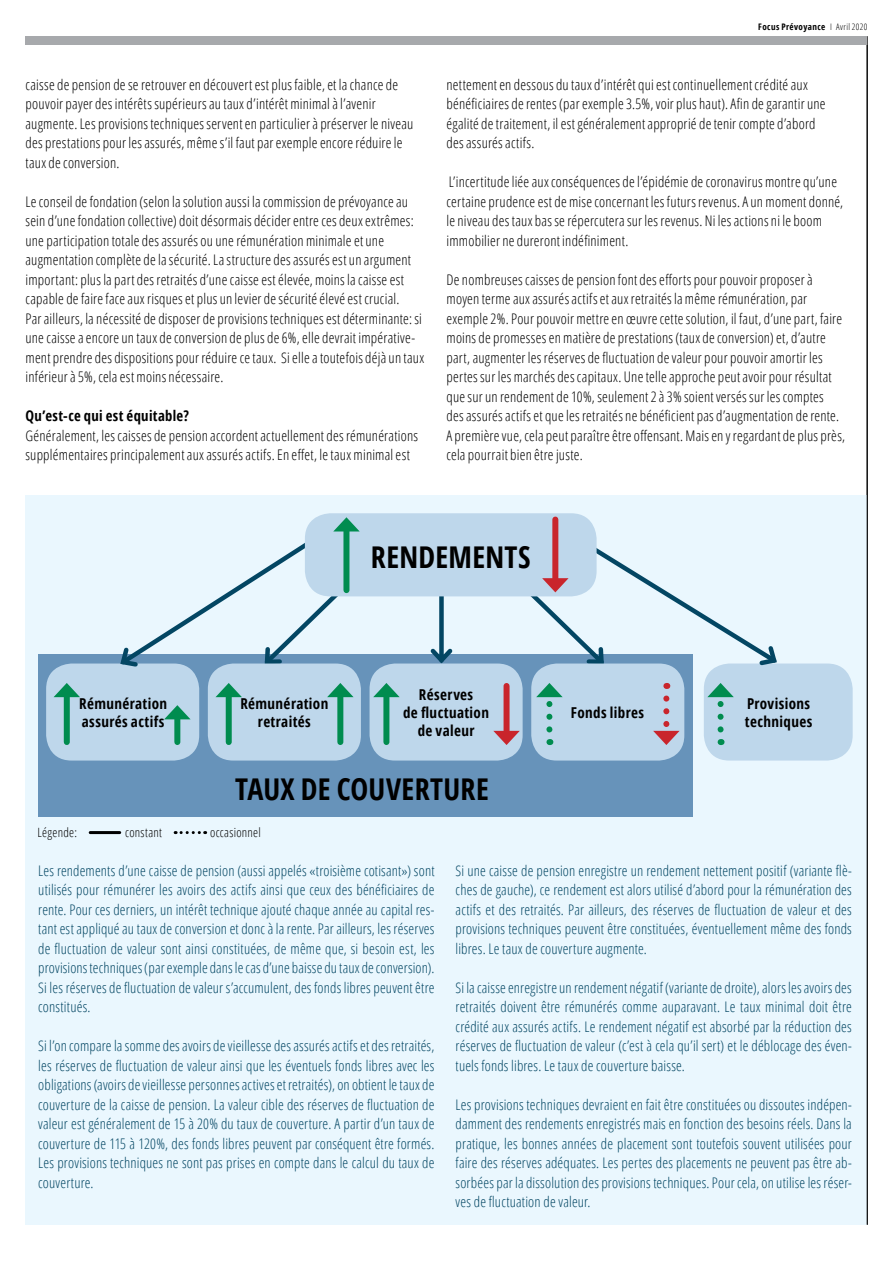
<style>
.page{position:relative;width:893px;height:1263px;background:#fff}
.page>*{position:absolute;margin:0;border:0;box-sizing:border-box;transform-origin:0 0}
._00_Lauftext_Artikel{font:700 30px "Open Sans Condensed";letter-spacing:.01em;color:#000}
._00_Lauftext_Artikel-2{font:700 15px/18px "Open Sans Condensed";letter-spacing:.025em;color:#000}
.t1{font:300 14.7px/19.5px "Open Sans Condensed";letter-spacing:.015em;color:#000}
._40_Kasten_Lauftext{font:300 14.7px/19.5px "Open Sans Condensed";letter-spacing:.01em;color:#034663;text-align:justify}
._00_Lauftext_Artikel-3{font:300 12.75px "Open Sans Condensed";letter-spacing:.02em;color:#000}
.t2{font:700 9px "Open Sans Condensed";letter-spacing:.045em;color:#000}
.s1{font-weight:700}
.s2{font-weight:300}
</style>
<div class="page">
<hr style="left:867px;top:36px;width:1px;height:1189px;background:#000">
<div style="left:26px;top:36px;width:841px;height:9px;background:#a7a9ac"></div>
<div style="left:26px;top:495px;width:841px;height:730px;background:#eaf7fe"></div>
<div style="left:38px;top:654px;width:654px;height:162px;background:#6793ba"></div>
<div style="left:46px;top:663px;width:153px;height:97px;background:#bed7eb;border-radius:26px"></div>
<div style="left:64px;top:692px;width:6px;height:50px;background:#008c4f"></div>
<svg style="left:54px;top:683px;width:26px;height:14px"></svg>
<div style="left:174px;top:714px;width:6px;height:28px;background:#008c4f"></div>
<svg style="left:164px;top:705px;width:26px;height:14px"></svg>
<div style="left:704px;top:663px;width:149px;height:97px;background:#bed7eb;border-radius:26px"></div>
<svg style="left:707px;top:683px;width:27px;height:46px"></svg>
<div style="left:439px;top:591px;width:5px;height:69px;background:#034663"></div>
<svg style="left:430px;top:645px;width:23px;height:18px"></svg>
<div style="left:305px;top:513px;width:292px;height:83px;background:#bed7eb;border-radius:26px"></div>
<div style="left:552px;top:519px;width:6px;height:64px;background:#c9252c"></div>
<svg style="left:520px;top:532px;width:260px;height:136px"></svg>
<svg style="left:117px;top:517px;width:243px;height:153px"></svg>
<div style="left:208px;top:663px;width:153px;height:97px;background:#bed7eb;border-radius:26px"></div>
<div style="left:226px;top:692px;width:6px;height:50px;background:#008c4f"></div>
<svg style="left:216px;top:683px;width:26px;height:14px"></svg>
<div style="left:337px;top:692px;width:6px;height:50px;background:#008c4f"></div>
<svg style="left:327px;top:683px;width:27px;height:14px"></svg>
<div style="left:370px;top:663px;width:153px;height:97px;background:#bed7eb;border-radius:26px"></div>
<div style="left:383px;top:692px;width:6px;height:50px;background:#008c4f"></div>
<svg style="left:373px;top:683px;width:27px;height:14px"></svg>
<div style="left:504px;top:686px;width:6px;height:50px;background:#c9252c"></div>
<svg style="left:493px;top:731px;width:27px;height:14px"></svg>
<div style="left:531px;top:663px;width:153px;height:97px;background:#bed7eb;border-radius:26px"></div>
<svg style="left:536px;top:683px;width:27px;height:46px"></svg>
<svg style="left:653px;top:698px;width:27px;height:47px"></svg>
<hr style="left:90px;top:831px;width:30px;height:3px;background:#000">
<svg style="left:175px;top:831px;width:31px;height:3px"></svg>
<p class="t1" style="left:26px;top:74px;width:389px">caisse de pension de se retrouver en découvert est plus faible, et la chance de pouvoir payer des intérêts supérieurs au taux d’intérêt minimal à l’avenir augmente. Les provisions techniques servent en particulier à préserver le niveau des prestations pour les assurés, même s’il faut par exemple encore réduire le taux de conversion.</p>
<p class="t1" style="left:26px;top:191px;width:400px">Le conseil de fondation (selon la solution aussi la commission de prévoyance au sein d’une fondation collective) doit désormais décider entre ces deux extrêmes: une participation totale des assurés ou une rémunération minimale et une augmentation complète de la sécurité. La structure des assurés est un argument important: plus la part des retraités d’une caisse est élevée, moins la caisse est capable de faire face aux risques et plus un levier de sécurité élevé est crucial.<br>Par ailleurs, la nécessité de disposer de provisions techniques est déterminante: si une caisse a encore un taux de conversion de plus de 6%, elle devrait impérative&shy;ment prendre des dispositions pour réduire ce taux. Si elle a toutefois déjà un taux inférieur à 5%, cela est moins nécessaire.</p>
<p class="t1" style="left:26px;top:406px;width:394px"><span class="s1">Qu’est-ce qui est équitable?<br></span>Généralement, les caisses de pension accordent actuellement des rémunérations supplémentaires principalement aux assurés actifs. En effet, le taux minimal est</p>
<p class="t2" style="left:758px;top:21px;width:111px">Focus Prévoyance <span class="s2">I Avril 2020</span></p>
<p class="t1" style="left:446px;top:74px;width:381px">nettement en dessous du taux d’intérêt qui est continuellement crédité aux bénéficiaires de rentes (par exemple 3.5%, voir plus haut). Afin de garantir une égalité de traitement, il est généralement approprié de tenir compte d’abord des assurés actifs.</p>
<p class="t1" style="left:446px;top:172px;width:398px">L’incertitude liée aux conséquences de l’épidémie de coronavirus montre qu’une certaine prudence est de mise concernant les futurs revenus. A un moment donné, le niveau des taux bas se répercutera sur les revenus. Ni les actions ni le boom immobilier ne dureront indéfiniment.</p>
<p class="t1" style="left:446px;top:269px;width:400px">De nombreuses caisses de pension font des efforts pour pouvoir proposer à moyen terme aux assurés actifs et aux retraités la même rémunération, par exemple 2%. Pour pouvoir mettre en œuvre cette solution, il faut, d’une part, faire moins de promesses en matière de prestations (taux de conversion) et, d’autre part, augmenter les réserves de fluctuation de valeur pour pouvoir amortir les pertes sur les marchés des capitaux. Une telle approche peut avoir pour résultat que sur un rendement de 10%, seulement 2 à 3% soient versés sur les comptes<br>des assurés actifs et que les retraités ne bénéficient pas d’augmentation de rente.<br>A première vue, cela peut paraître être offensant. Mais en y regardant de plus près, cela pourrait bien être juste.</p>
<p class="_00_Lauftext_Artikel" style="left:371px;top:536px;width:161px">RENDEMENTS</p>
<p class="_00_Lauftext_Artikel-2" style="left:240px;top:694px;width:89px;text-align:center">Rémunération retraités</p>
<p class="_00_Lauftext_Artikel-2" style="left:403px;top:685px;width:87px;text-align:center">Réserves<br>de fluctuation de valeur</p>
<p class="_00_Lauftext_Artikel-2" style="left:79px;top:694px;width:89px">Rémunération assurés actifs</p>
<p class="_00_Lauftext_Artikel-2" style="left:745px;top:694px;width:69px">Provisions techniques</p>
<p class="_00_Lauftext_Artikel-2" style="left:571px;top:703px;width:75px">Fonds libres</p>
<p class="_00_Lauftext_Artikel" style="left:235px;top:768px;width:255px">TAUX DE COUVERTURE</p>
<p class="_00_Lauftext_Artikel-3" style="left:38px;top:824px;width:41px">Légende:</p>
<p class="_00_Lauftext_Artikel-3" style="left:125px;top:824px;width:38px">constant</p>
<p class="_00_Lauftext_Artikel-3" style="left:210px;top:824px;width:52px">occasionnel</p>
<p class="_40_Kasten_Lauftext" style="left:38px;top:860px;width:398px">Les rendements d’une caisse de pension (aussi appelés «troisième cotisant») sont utilisés pour rémunérer les avoirs des actifs ainsi que ceux des bénéficiaires de rente. Pour ces derniers, un intérêt technique ajouté chaque année au capital res&shy;tant est appliqué au taux de conversion et donc à la rente. Par ailleurs, les réserves de fluctuation de valeur sont ainsi constituées, de même que, si besoin est, les provisions techniques (par exemple dans le cas d’une baisse du taux de conversion).<br>Si les réserves de fluctuation de valeur s’accumulent, des fonds libres peuvent être constitués.</p>
<p class="_40_Kasten_Lauftext" style="left:38px;top:1035px;width:398px">Si l’on compare la somme des avoirs de vieillesse des assurés actifs et des retraités, les réserves de fluctuation de valeur ainsi que les éventuels fonds libres avec les obligations (avoirs de vieillesse personnes actives et retraités), on obtient le taux de couverture de la caisse de pension. La valeur cible des réserves de fluctuation de valeur est généralement de 15 à 20% du taux de couverture. A partir d’un taux de couverture de 115 à 120%, des fonds libres peuvent par conséquent être formés.<br>Les provisions techniques ne sont pas prises en compte dans le calcul du taux de couverture.</p>
<p class="_40_Kasten_Lauftext" style="left:456px;top:860px;width:398px">Si une caisse de pension enregistre un rendement nettement positif (variante flè&shy;ches de gauche), ce rendement est alors utilisé d’abord pour la rémunération des actifs et des retraités. Par ailleurs, des réserves de fluctuation de valeur et des provisions techniques peuvent être constituées, éventuellement même des fonds libres. Le taux de couverture augmente.</p>
<p class="_40_Kasten_Lauftext" style="left:456px;top:977px;width:398px">Si la caisse enregistre un rendement négatif (variante de droite), alors les avoirs des retraités doivent être rémunérés comme auparavant. Le taux minimal doit être crédité aux assurés actifs. Le rendement négatif est absorbé par la réduction des réserves de fluctuation de valeur (c’est à cela qu’il sert) et le déblocage des éven&shy;tuels fonds libres. Le taux de couverture baisse.</p>
<p class="_40_Kasten_Lauftext" style="left:456px;top:1094px;width:398px">Les provisions techniques devraient en fait être constituées ou dissoutes indépen&shy;damment des rendements enregistrés mais en fonction des besoins réels. Dans la pratique, les bonnes années de placement sont toutefois souvent utilisées pour faire des réserves adéquates. Les pertes des placements ne peuvent pas être ab&shy;sorbées par la dissolution des provisions techniques. Pour cela, on utilise les réser&shy;ves de fluctuation de valeur.</p>
</div>
